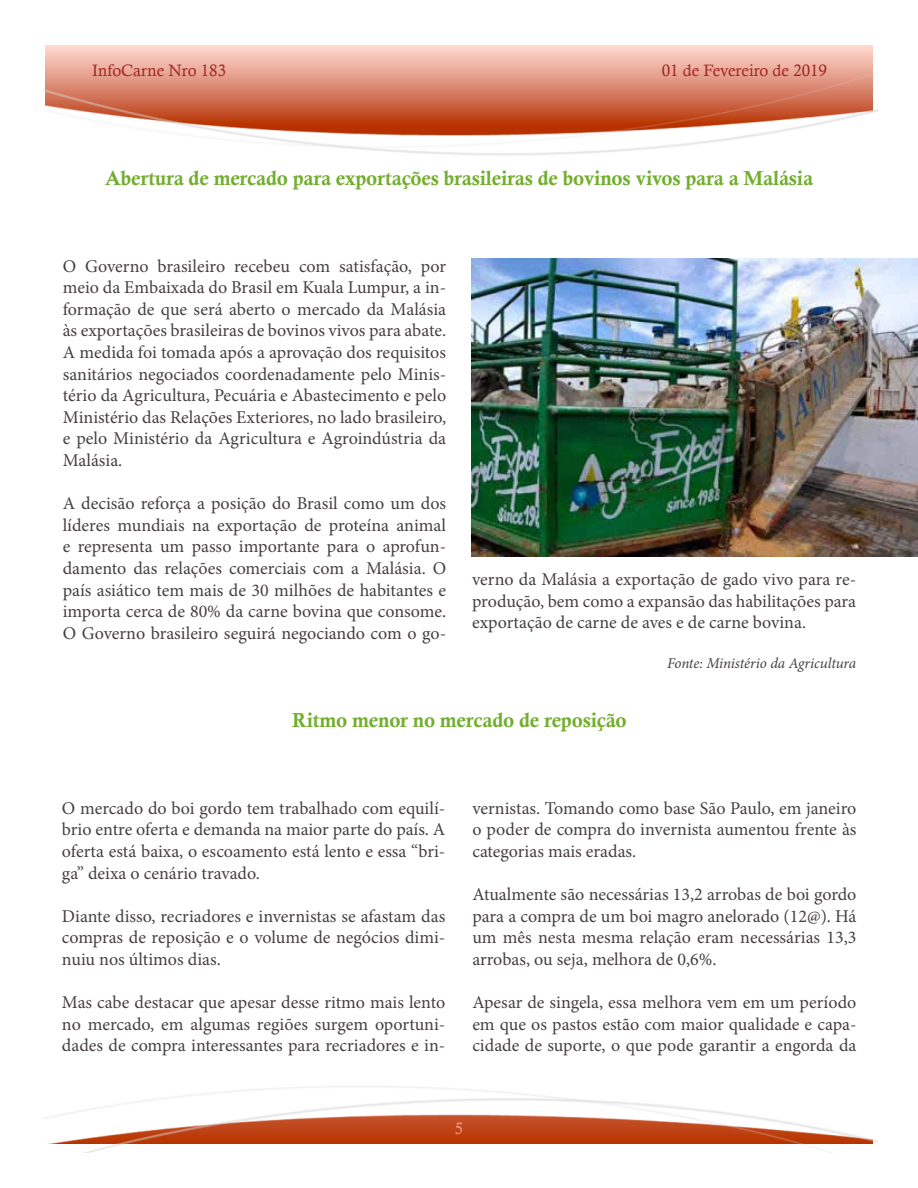
<style>
.page{position:relative;width:918px;height:1188px;background:#fff}
.page>*{position:absolute;margin:0;border:0;box-sizing:border-box;transform-origin:0 0}
.t1{font:20.25px "Calis MT Bol";letter-spacing:-.01em;color:#72ae2d}
.t2{font:18px/21.6px "Minion Pro";color:#463f42;text-align:justify}
.t3{font:16.5px "Calisto";color:#a1261f}
.t4{font:16.5px "Calisto";color:#f39889}
.t5{font:italic 15px "Minion Pro";letter-spacing:-.01em;color:#463f42}
</style>
<div class="page">
<img style="left:44px;top:45px;width:834px;height:1107px">
<img style="left:472px;top:259px;width:446px;height:297px">
<p class="t3" style="left:92px;top:61px;width:135px">InfoCarne Nro 183</p>
<p class="t3" style="left:662px;top:61px;width:167px">01 de Fevereiro de 2019</p>
<p class="t1" style="left:105px;top:166px;width:709px">Abertura de mercado para exportações brasileiras de bovinos vivos para a Malásia</p>
<p class="t2" style="left:63px;top:255px;width:385px">O Governo brasileiro recebeu com satisfação, por meio da Embaixada do Brasil em Kuala Lumpur, a in&shy;formação de que será aberto o mercado da Malásia às exportações brasileiras de bovinos vivos para abate.<br>A medida foi tomada após a aprovação dos requisitos sanitários negociados coordenadamente pelo Minis&shy;tério da Agricultura, Pecuária e Abastecimento e pelo Ministério das Relações Exteriores, no lado brasileiro, e pelo Ministério da Agricultura e Agroindústria da Malásia.</p>
<p class="t2" style="left:63px;top:493px;width:385px">A decisão reforça a posição do Brasil como um dos líderes mundiais na exportação de proteína animal e representa um passo importante para o aprofun&shy;damento das relações comerciais com a Malásia. O país asiático tem mais de 30 milhões de habitantes e importa cerca de 80% da carne bovina que consome.<br>O Governo brasileiro seguirá negociando com o go-</p>
<p class="t2" style="left:472px;top:569px;width:386px">verno da Malásia a exportação de gado vivo para re&shy;produção, bem como a expansão das habilitações para exportação de carne de aves e de carne bovina.</p>
<p class="t5" style="left:667px;top:653px;width:191px">Fonte: Ministério da Agricultura</p>
<p class="t1" style="left:292px;top:708px;width:336px">Ritmo menor no mercado de reposição</p>
<p class="t2" style="left:62px;top:797px;width:385px">O mercado do boi gordo tem trabalhado com equilí&shy;brio entre oferta e demanda na maior parte do país. A oferta está baixa, o escoamento está lento e essa “bri&shy;ga” deixa o cenário travado.</p>
<p class="t2" style="left:62px;top:905px;width:385px">Diante disso, recriadores e invernistas se afastam das compras de reposição e o volume de negócios dimi&shy;nuiu nos últimos dias.</p>
<p class="t2" style="left:62px;top:992px;width:385px">Mas cabe destacar que apesar desse ritmo mais lento no mercado, em algumas regiões surgem oportuni&shy;dades de compra interessantes para recriadores e in-</p>
<p class="t2" style="left:472px;top:797px;width:386px">vernistas. Tomando como base São Paulo, em janeiro o poder de compra do invernista aumentou frente às categorias mais eradas.</p>
<p class="t2" style="left:472px;top:884px;width:386px">Atualmente são necessárias 13,2 arrobas de boi gordo para a compra de um boi magro anelorado (12@). Há um mês nesta mesma relação eram necessárias 13,3 arrobas, ou seja, melhora de 0,6%.</p>
<p class="t2" style="left:472px;top:992px;width:386px">Apesar de singela, essa melhora vem em um período em que os pastos estão com maior qualidade e capa&shy;cidade de suporte, o que pode garantir a engorda da</p>
<p class="t4" style="left:455px;top:1118px;width:10px">5</p>
</div>
